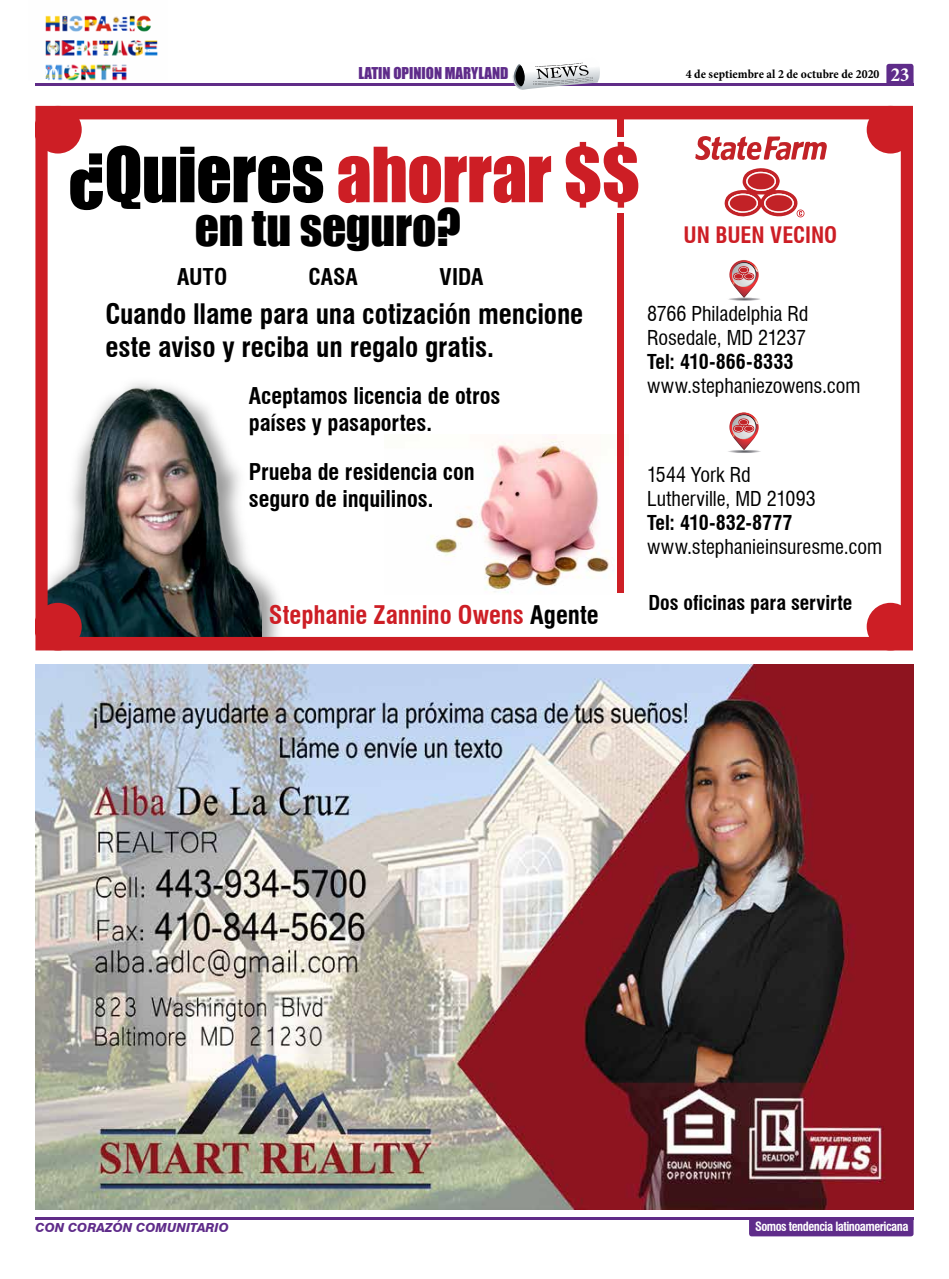
<style>
.page{position:relative;width:949px;height:1279px;background:#fff}
.page>*{position:absolute;margin:0;border:0;box-sizing:border-box;transform-origin:0 0}
.t1{font:70.25px "Impact";letter-spacing:-.01em;color:#cd1e25}
.t2{font:47.62px "Impact";letter-spacing:-.005em;color:#000}
.t3{font:700 condensed 27.62px/33.1px "Swiss 721 BT";letter-spacing:-.005em;color:#000}
.t4{font:700 condensed 25.12px "Swiss 721 BT";letter-spacing:-.005em;color:#cd1e25}
.t5{font:700 condensed 22.5px/27.1px "Swiss 721 BT";letter-spacing:-.005em;color:#000}
.t6{font:700 condensed 22.12px "Swiss 721 BT";letter-spacing:-.005em;color:#cd1e25}
.t7{font:condensed 20px/24.1px "Swiss 721 BT";color:#000}
.t8{font:700 condensed 20px "Swiss 721 BT";color:#000}
.t9{font:700 condensed 20px "Minion Pro";color:#fff}
.t10{font:15px "Impact";color:#5f2c8a}
.t11{font:700 condensed 12.5px "Minion Pro";letter-spacing:.005em;color:#000}
.t12{font:700 condensed 12.5px "Swiss 721 BT";letter-spacing:-.04em;color:#fff}
.t13{font:italic 800 12.5px "Swiss 721 BT";color:#5f2c8a}
.s1{font-size:20px;color:#fff}
.s2{color:#000}
</style>
<div class="page">
<div style="left:749px;top:1216px;width:164px;height:19px;background:#5f2c8a;border-radius:3px"></div>
<div style="left:886px;top:64px;width:27px;height:21px;background:#5f2c8a;border-radius:3px"></div>
<hr style="left:35px;top:1216px;width:878px;height:2px;background:#602c88">
<hr style="left:35px;top:83px;width:878px;height:2px;background:#602c88">
<svg style="left:506px;top:62px;width:94px;height:28px"></svg>
<img style="left:45px;top:15px;width:113px;height:66px">
<svg style="left:35px;top:106px;width:878px;height:544px"></svg>
<div style="left:617px;top:106px;width:7px;height:30px;background:#cd1e25"></div>
<div style="left:617px;top:213px;width:7px;height:379px;background:#cd1e25"></div>
<svg style="left:695px;top:136px;width:132px;height:24px"></svg>
<svg style="left:724px;top:167px;width:80px;height:51px"></svg>
<svg style="left:35px;top:106px;width:47px;height:47px;background:#d02c33"></svg>
<svg style="left:866px;top:602px;width:47px;height:48px;background:#d13137"></svg>
<svg style="left:866px;top:106px;width:47px;height:47px;background:#d02d33"></svg>
<svg style="left:35px;top:602px;width:47px;height:48px;background:#be2028"></svg>
<svg style="left:727px;top:260px;width:34px;height:41px"></svg>
<svg style="left:727px;top:412px;width:34px;height:41px"></svg>
<img style="left:35px;top:664px;width:878px;height:544px">
<p class="t9" style="left:40px;top:61px;width:20px">20</p>
<p class="t10" style="left:358px;top:62px;width:151px">LATIN OPINION MARYLAND</p>
<p class="t11" style="left:686px;top:65px;width:225px">4 de septiembre al 2 de octubre de 2020 <span class="s1">23</span></p>
<h1 class="t1" style="left:69px;top:120px;width:572px"><span class="s2">¿Quieres</span> ahorrar $$</h1>
<h2 class="t2" style="left:195px;top:190px;width:267px">en tu seguro?</h2>
<p class="t5" style="left:177px;top:263px;width:52px">AUTO</p>
<p class="t5" style="left:308px;top:263px;width:51px">CASA</p>
<p class="t5" style="left:439px;top:263px;width:45px">VIDA</p>
<h3 class="t3" style="left:105px;top:297px;width:479px">Cuando llame para una cotización mencione este aviso y reciba un regalo gratis.</h3>
<p class="t5" style="left:249px;top:382px;width:253px">Aceptamos licencia de otros países y pasaportes.</p>
<p class="t6" style="left:683px;top:221px;width:155px">UN BUEN VECINO</p>
<p class="t7" style="left:647px;top:301px;width:163px">8766 Philadelphia Rd<br>Rosedale, MD 21237</p>
<p class="t8" style="left:647px;top:349px;width:148px">Tel: 410-866-8333</p>
<p class="t7" style="left:647px;top:373px;width:215px">www.stephaniezowens.com</p>
<p class="t5" style="left:249px;top:458px;width:227px">Prueba de residencia con seguro de inquilinos.</p>
<p class="t7" style="left:647px;top:462px;width:170px">1544 York Rd<br>Lutherville, MD 21093</p>
<p class="t8" style="left:647px;top:511px;width:147px">Tel: 410-832-8777</p>
<p class="t7" style="left:647px;top:535px;width:236px">www.stephanieinsuresme.com</p>
<p class="t4" style="left:269px;top:599px;width:331px">Stephanie Zannino Owens <span class="s2">Agente</span></p>
<p class="t8" style="left:648px;top:591px;width:206px">Dos oficinas para servirte</p>
<p class="t13" style="left:35px;top:1219px;width:195px">CON CORAZÓN COMUNITARIO</p>
<p class="t12" style="left:755px;top:1218px;width:155px">Somos tendencia latinoamericana</p>
</div>
